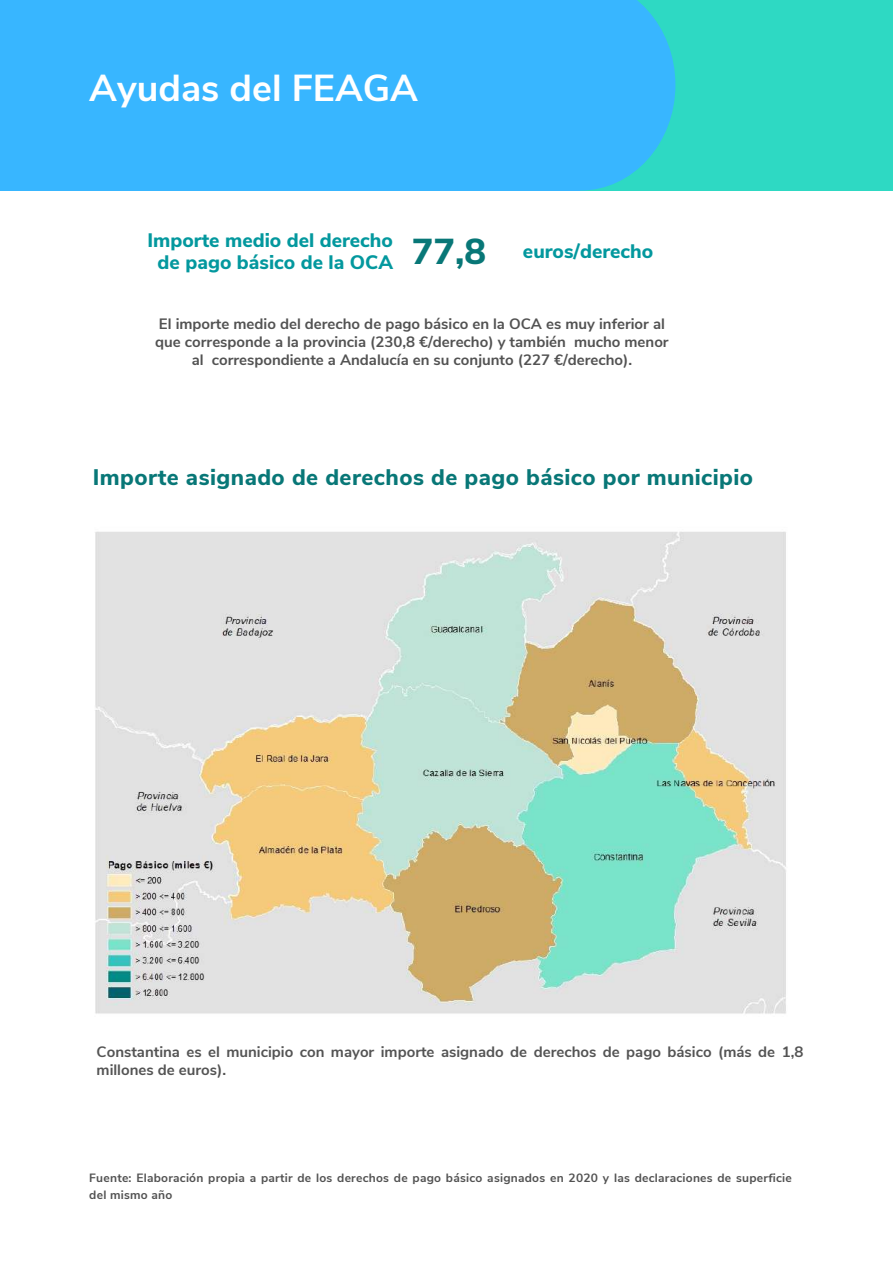
<style>
.page{position:relative;width:893px;height:1264px;background:#fff}
.page>*{position:absolute;margin:0;border:0;box-sizing:border-box;transform-origin:0 0}
.t1{font:700 37.5px "Nunito Sans";color:#fff}
.t2{font:800 22.5px "Nunito Sans";letter-spacing:.02em;color:#087777}
.t3{font:800 19.5px/21.3px "Nunito Sans";color:#03989e;text-align:center}
.t4{font:700 15px/18px "Nunito Sans";color:#525252;text-align:center}
.t5{font:700 15px/18px "Nunito Sans";color:#545454}
.t6{font:700 12px/17px "Nunito Sans";letter-spacing:.02em;color:#525252}
.s1{font-size:36px;color:#087777}
.s2{color:#525252}
</style>
<div class="page">
<div style="left:580px;top:0;width:312px;height:191px;background:#2ed9c3"></div>
<div style="left:0;top:0;width:580px;height:191px;background:#38b6ff"></div>
<svg style="left:580px;top:0;width:95px;height:190px"></svg>
<img style="left:95px;top:531px;width:691px;height:483px">
<h1 class="t1" style="left:89px;top:63px;width:330px">Ayudas del FEAGA</h1>
<h3 class="t3" style="left:147px;top:230px;width:247px">Importe medio del derecho de pago básico de la OCA</h3>
<h3 class="t3" style="left:412px;top:241px;width:243px"><span class="s1">77,8</span> euros/derecho</h3>
<p class="t4" style="left:155px;top:315px;width:515px">El importe medio del derecho de pago básico en la OCA es muy inferior al que corresponde a la provincia (230,8 €/derecho) y también mucho menor al correspondiente a Andalucía en su conjunto (227 €/derecho).</p>
<h2 class="t2" style="left:93px;top:462px;width:661px">Importe asignado de derechos de pago básico por municipio</h2>
<p class="t5" style="left:97px;top:1042px;width:708px">Constantina es el municipio con mayor importe asignado de derechos de pago básico (más de 1,8 millones de euros<span class="s2">).</span></p>
<p class="t6" style="left:89px;top:1169px;width:704px">Fuente: Elaboración propia a partir de los derechos de pago básico asignados en 2020 y las declaraciones de superficie del mismo año</p>
</div>
